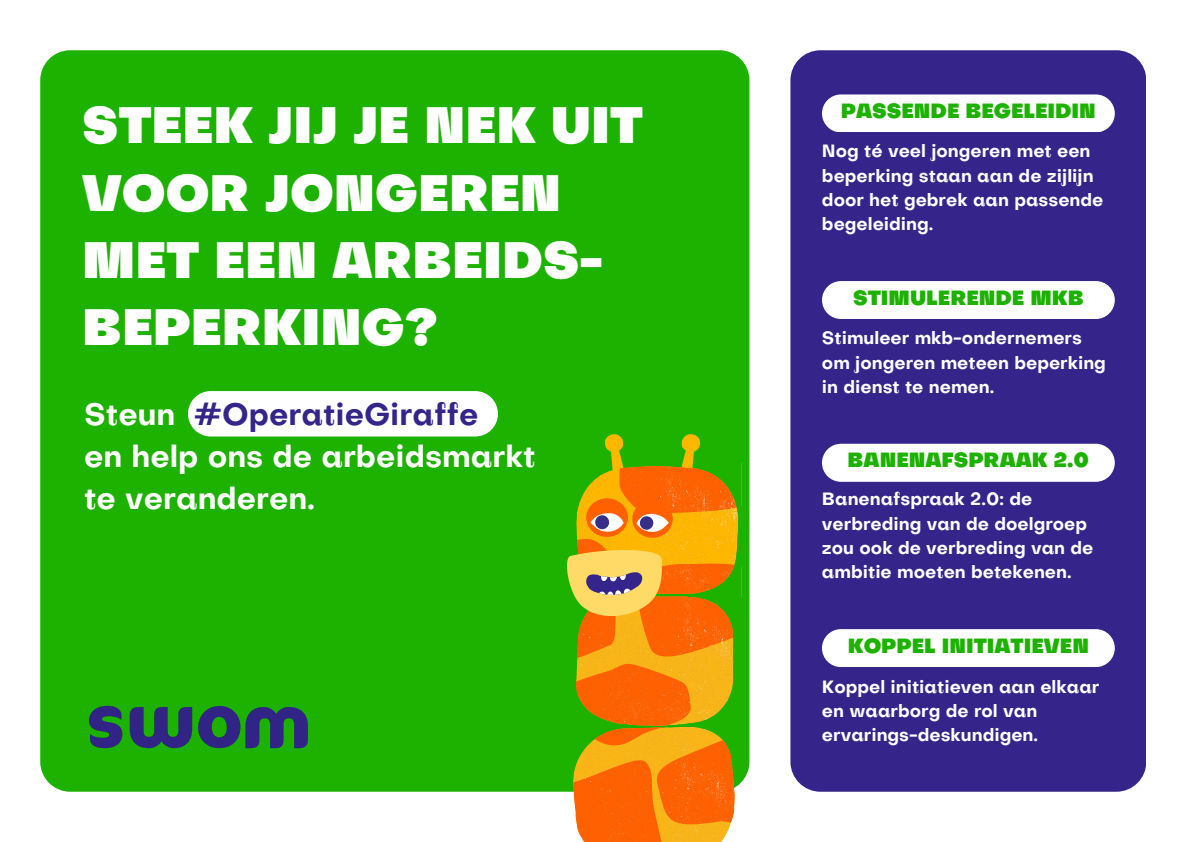
<style>
.page{position:relative;width:1192px;height:842px;background:#fff}
.page>*{position:absolute;margin:0;border:0;box-sizing:border-box;transform-origin:0 0}
.t1{font:900 49.75px/67.1px "Subjectivity";color:#fff}
.t2{font:700 30.25px/42px "Subjectivity";color:#fff}
.t3{font:900 20px "Subjectivity";color:#1db100}
.t4{font:700 17.5px/24.4px "Subjectivity";color:#fff}
.s1{color:#35248a}
</style>
<div class="page">
<div style="left:40px;top:50px;width:709px;height:742px;background:#1db100;border-radius:30px"></div>
<svg style="left:567px;top:434px;width:174px;height:408px"></svg>
<div style="left:188px;top:391px;width:310px;height:45px;background:#fff;border-radius:23px"></div>
<img style="left:88px;top:705px;width:235px;height:87px">
<div style="left:790px;top:50px;width:356px;height:741px;background:#35258a;border-radius:30px"></div>
<div style="left:822px;top:94px;width:293px;height:38px;background:#fff;border-radius:19px"></div>
<div style="left:822px;top:281px;width:293px;height:38px;background:#fff;border-radius:19px"></div>
<div style="left:822px;top:444px;width:293px;height:38px;background:#fff"></div>
<div style="left:822px;top:629px;width:293px;height:38px;background:#fff;border-radius:19px"></div>
<p class="t1" style="left:82px;top:97px;width:562px">STEEK JIJ JE NEK UIT<br>VOOR JONGEREN<br>MET EEN ARBEIDS-<br>BEPERKING?</p>
<p class="t2" style="left:84px;top:396px;width:453px">Steun <span class="s1">#OperatieGiraffe<br></span>en help ons de arbeidsmarkt te veranderen.</p>
<p class="t3" style="left:841px;top:103px;width:256px">PASSENDE BEGELEIDIN</p>
<p class="t4" style="left:822px;top:141px;width:283px">Nog té veel jongeren met een beperking staan aan de zijlijn door het gebrek aan passende begeleiding.</p>
<p class="t3" style="left:853px;top:290px;width:232px">STIMULERENDE MKB</p>
<p class="t4" style="left:822px;top:328px;width:286px">Stimuleer mkb-ondernemers om jongeren meteen beperking in dienst te nemen.</p>
<p class="t3" style="left:848px;top:452px;width:243px">BANENAFSPRAAK 2.0</p>
<h3 class="t4" style="left:822px;top:489px;width:273px">Banenafspraak 2.0: de verbreding van de doelgroep zou ook de verbreding van de ambitie moeten betekenen.</h3>
<p class="t3" style="left:848px;top:638px;width:243px">KOPPEL INITIATIEVEN</p>
<h3 class="t4" style="left:822px;top:676px;width:279px">Koppel initiatieven aan elkaar en waarborg de rol van ervarings-deskundigen.</h3>
</div>
